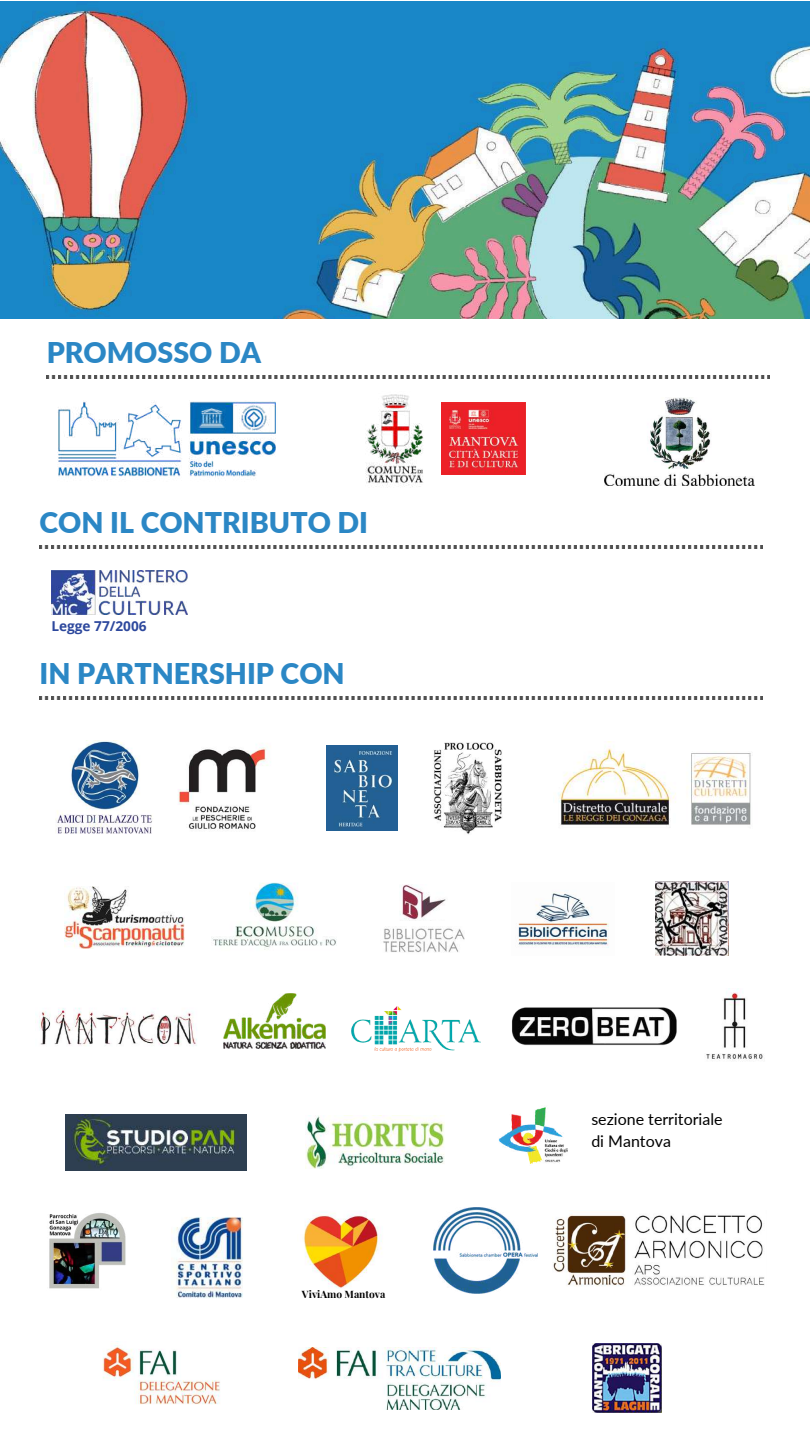
<style>
.page{position:relative;width:810px;height:1441px;background:#fff}
.page>*{position:absolute;margin:0;border:0;box-sizing:border-box;transform-origin:0 0}
.t1{font:900 28.6px "Lato";color:#2b87c5}
.t2{font:16px/21.8px "Lato";color:#000}
.t3{font:700 13.6px "Open Sans";color:#2d489d}
.t4{font:700 10.2px "Playfair Display";color:#000}
</style>
<div class="page">
<img style="left:47px;top:375px;width:723px;height:3px">
<img style="left:39px;top:696px;width:723px;height:3px">
<img style="left:0;top:2px;width:810px;height:317px">
<img style="left:365px;top:394px;width:89px;height:93px">
<img style="left:58px;top:401px;width:218px;height:76px">
<img style="left:558px;top:741px;width:193px;height:87px">
<img style="left:55px;top:740px;width:97px;height:94px">
<img style="left:178px;top:747px;width:90px;height:83px">
<img style="left:303px;top:1212px;width:79px;height:76px">
<img style="left:327px;top:745px;width:71px;height:85px">
<img style="left:433px;top:742px;width:69px;height:93px">
<img style="left:518px;top:890px;width:91px;height:58px">
<img style="left:383px;top:928px;width:82px;height:25px">
<img style="left:400px;top:884px;width:46px;height:36px">
<img style="left:655px;top:881px;width:73px;height:74px">
<img style="left:39px;top:1008px;width:158px;height:38px">
<img style="left:512px;top:1007px;width:165px;height:39px">
<img style="left:224px;top:993px;width:101px;height:55px">
<img style="left:352px;top:1006px;width:129px;height:44px">
<img style="left:706px;top:988px;width:57px;height:72px">
<img style="left:66px;top:1114px;width:181px;height:56px">
<img style="left:305px;top:1115px;width:140px;height:52px">
<img style="left:498px;top:1107px;width:70px;height:57px">
<img style="left:49px;top:1213px;width:77px;height:76px">
<img style="left:173px;top:1217px;width:70px;height:81px">
<img style="left:102px;top:1341px;width:118px;height:64px">
<img style="left:298px;top:1347px;width:203px;height:61px">
<img style="left:64px;top:886px;width:120px;height:61px">
<img style="left:212px;top:882px;width:125px;height:68px">
<img style="left:605px;top:397px;width:150px;height:89px">
<img style="left:553px;top:1215px;width:212px;height:71px">
<img style="left:52px;top:570px;width:135px;height:44px">
<img style="left:39px;top:545px;width:723px;height:3px">
<img style="left:442px;top:402px;width:84px;height:72px">
<img style="left:593px;top:1343px;width:69px;height:68px">
<img style="left:434px;top:1207px;width:103px;height:86px">
<p class="t1" style="left:47px;top:335px;width:216px">PROMOSSO DA</p>
<p class="t1" style="left:39px;top:505px;width:330px">CON IL CONTRIBUTO DI</p>
<p class="t3" style="left:52px;top:616px;width:97px">Legge 77/2006</p>
<p class="t1" style="left:39px;top:656px;width:307px">IN PARTNERSHIP CON</p>
<p class="t4" style="left:302px;top:1286px;width:85px">ViviAmo Mantova</p>
<p class="t2" style="left:591px;top:1107px;width:133px">sezione territoriale di Mantova</p>
</div>
